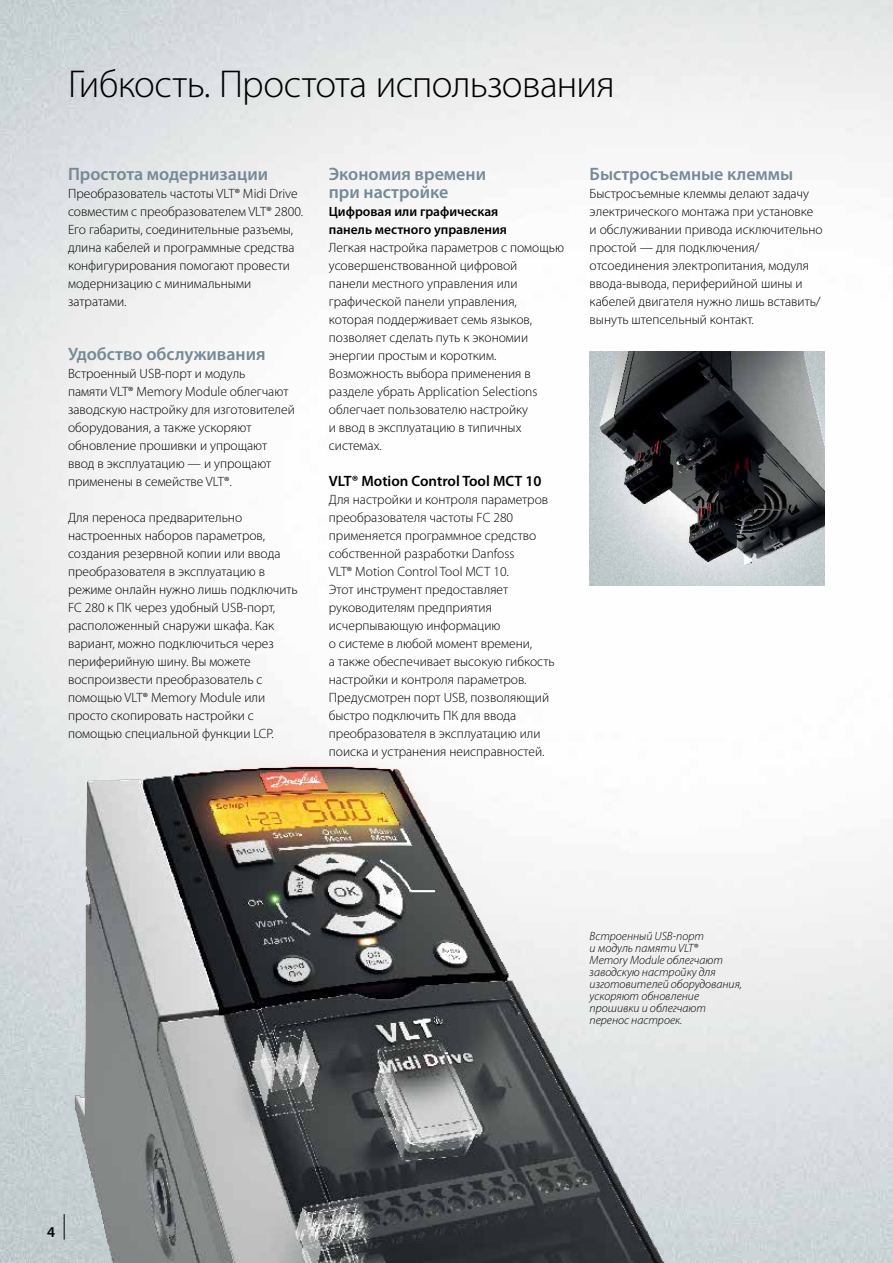
<style>
.page{position:relative;width:893px;height:1263px;background:#fff}
.page>*{position:absolute;margin:0;border:0;box-sizing:border-box;transform-origin:0 0}
.t1{font:300 39px "Myriad Pro";letter-spacing:-.015em;color:#000}
.t2{font:600 18px/18px "Myriad Pro";color:#748a96}
.t3{font:600 15px "Myriad Pro";color:#000}
.t4{font:300 13.5px/18px "Myriad Pro";color:#000}
.t5{font:600 13.5px/18px "Myriad Pro";color:#000}
.t6{font:italic 300 12px/12px "Myriad Pro";color:#000}
</style>
<div class="page">
<img style="left:0;top:0;width:893px;height:1263px">
<img style="left:590px;top:352px;width:235px;height:234px">
<img style="left:60px;top:743px;width:723px;height:520px">
<svg style="left:64px;top:1214px;width:1px;height:25px"></svg>
<h1 class="t1" style="left:68px;top:63px;width:548px">Гибкость. Простота использования</h1>
<h2 class="t2" style="left:68px;top:165px;width:202px">Простота модернизации</h2>
<p class="t4" style="left:68px;top:185px;width:237px">Преобразователь частоты VLT® Midi Drive совместим с преобразователем VLT® 2800.<br>Его габариты, соединительные разъемы, длина кабелей и программные средства конфигурирования помогают провести модернизацию с минимальными затратами.</p>
<h2 class="t2" style="left:68px;top:345px;width:199px">Удобство обслуживания</h2>
<p class="t4" style="left:68px;top:365px;width:228px">Встроенный USB-порт и модуль<br>памяти VLT® Memory Module облегчают заводскую настройку для изготовителей оборудования, а также ускоряют обновление прошивки и упрощают ввод в эксплуатацию — и упрощают применены в семействе VLT®.</p>
<p class="t4" style="left:68px;top:509px;width:231px">Для переноса предварительно настроенных наборов параметров, создания резервной копии или ввода преобразователя в эксплуатацию в режиме онлайн нужно лишь подключить FC 280 к ПК через удобный USB-порт, расположенный снаружи шкафа. Как вариант, можно подключиться через периферийную шину. Вы можете воспроизвести преобразователь с помощью VLT® Memory Module или просто скопировать настройки с помощью специальной функции LCP.</p>
<h2 class="t2" style="left:329px;top:165px;width:159px">Экономия времени при настройке</h2>
<p class="t5" style="left:329px;top:203px;width:180px">Цифровая или графическая панель местного управления</p>
<p class="t4" style="left:329px;top:239px;width:237px">Легкая настройка параметров с помощью усовершенствованной цифровой<br>панели местного управления или графической панели управления, которая поддерживает семь языков, позволяет сделать путь к экономии энергии простым и коротким.<br>Возможность выбора применения в разделе убрать Application Selections облегчает пользователю настройку<br>и ввод в эксплуатацию в типичных системах.</p>
<p class="t3" style="left:329px;top:473px;width:214px">VLT® Motion Control Tool MCT 10</p>
<p class="t4" style="left:329px;top:491px;width:227px">Для настройки и контроля параметров преобразователя частоты FC 280 применяется программное средство собственной разработки Danfoss<br>VLT® Motion Control Tool MCT 10.<br>Этот инструмент предоставляет руководителям предприятия исчерпывающую информацию<br>о системе в любой момент времени,<br>а также обеспечивает высокую гибкость настройки и контроля параметров.<br>Предусмотрен порт USB, позволяющий быстро подключить ПК для ввода преобразователя в эксплуатацию или поиска и устранения неисправностей.</p>
<h2 class="t2" style="left:590px;top:165px;width:205px">Быстросъемные клеммы</h2>
<p class="t4" style="left:590px;top:185px;width:235px">Быстросъемные клеммы делают задачу электрического монтажа при установке и обслуживании привода исключительно простой — для подключения/ отсоединения электропитания, модуля ввода-вывода, периферийной шины и кабелей двигателя нужно лишь вставить/ вынуть штепсельный контакт.</p>
<p class="t6" style="left:590px;top:931px;width:154px">Встроенный USB-порт<br>и модуль памяти VLT®<br>Memory Module облегчают заводскую настройку для изготовителей оборудования, ускоряют обновление прошивки и облегчают перенос настроек.</p>
<p class="t3" style="left:47px;top:1224px;width:10px">4</p>
</div>
